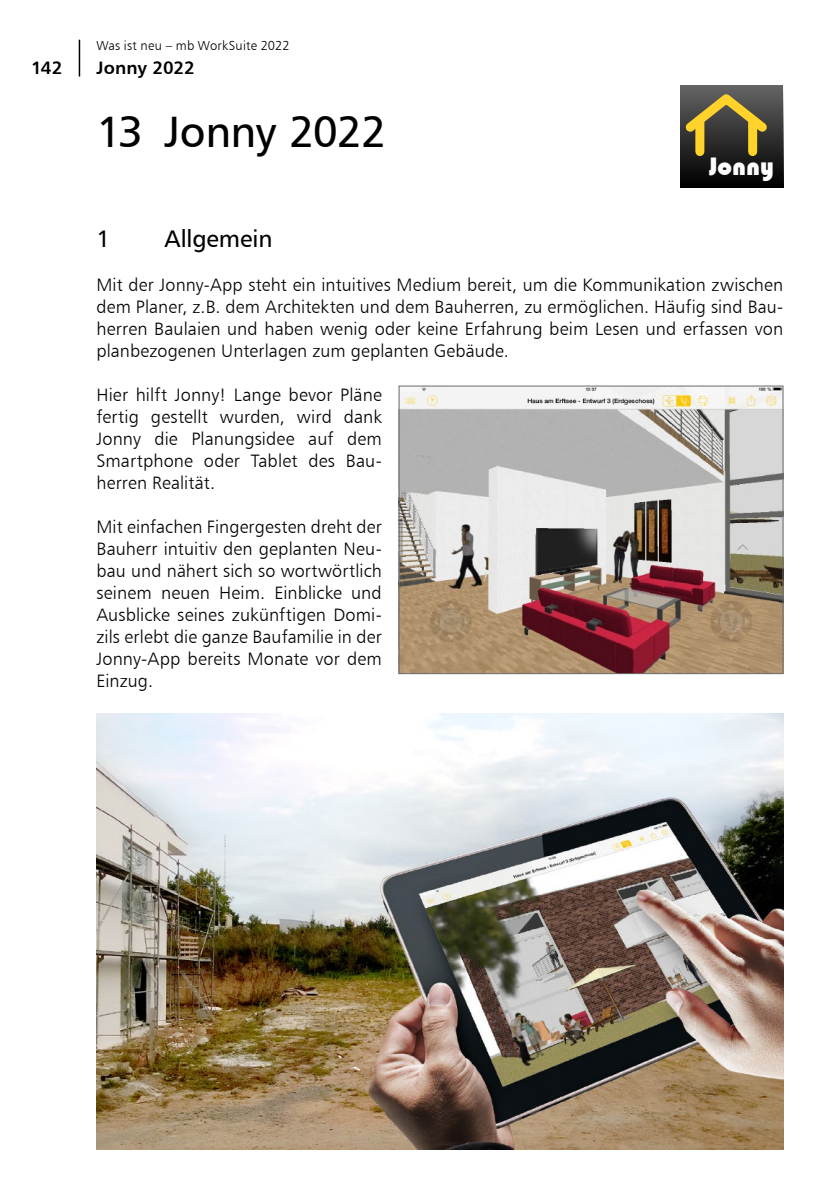
<style>
.page{position:relative;width:840px;height:1191px;background:#fff}
.page>*{position:absolute;margin:0;border:0;box-sizing:border-box;transform-origin:0 0}
.t1{font:44px "Humanist 777 BT Roman B";letter-spacing:-.02em;color:#000}
.t2{font:26px "Bauhaus 93";color:#fff}
.t3{font:24px "Humanist 777 BT Roman B";letter-spacing:-.005em;color:#000}
.t4{font:18px/22px "Humanist 777 BT Light B";letter-spacing:.005em;color:#000;text-align:justify}
.t5{font:18px "Humanist 777 BT Bold B";letter-spacing:-.005em;color:#000}
.t6{font:13px "Humanist 777 BT Light B";letter-spacing:.015em;color:#000}
</style>
<div class="page">
<hr style="left:79px;top:40px;width:1px;height:37px;background:#000">
<img style="left:96px;top:713px;width:686px;height:436px">
<div style="left:680px;top:85px;width:102px;height:102px;background:linear-gradient(to bottom,#656565,#040300)"></div>
<div style="left:695px;top:120px;width:9px;height:32px;background:#ffd329"></div>
<div style="left:747px;top:120px;width:9px;height:32px;background:#ffd329"></div>
<svg style="left:680px;top:87px;width:94px;height:53px;background:#736942"></svg>
<img style="left:400px;top:388px;width:380px;height:284px">
<div style="left:398px;top:386px;width:384px;height:288px;border:1px solid #6b6e6e"></div>
<p class="t6" style="left:96px;top:37px;width:195px">Was ist neu – mb WorkSuite 2022</p>
<p class="t5" style="left:31px;top:56px;width:33px">142</p>
<p class="t5" style="left:96px;top:56px;width:100px">Jonny 2022</p>
<h1 class="t1" style="left:96px;top:104px;width:291px">13 Jonny 2022</h1>
<h2 class="t2" style="left:709px;top:152px;width:66px">Jonny</h2>
<h3 class="t3" style="left:96px;top:224px;width:15px">1</h3>
<h3 class="t3" style="left:164px;top:224px;width:109px">Allgemein</h3>
<p class="t4" style="left:96px;top:273px;width:687px">Mit der Jonny-App steht ein intuitives Medium bereit, um die Kommunikation zwischen dem Planer, z.B. dem Architekten und dem Bauherren, zu ermöglichen. Häufig sind Bau&shy;herren Baulaien und haben wenig oder keine Erfahrung beim Lesen und erfassen von planbezogenen Unterlagen zum geplanten Gebäude.</p>
<p class="t4" style="left:96px;top:383px;width:287px">Hier hilft Jonny! Lange bevor Pläne fertig gestellt wurden, wird dank Jonny die Planungsidee auf dem Smartphone oder Tablet des Bau&shy;herren Realität.</p>
<p class="t4" style="left:96px;top:515px;width:287px">Mit einfachen Fingergesten dreht der Bauherr intuitiv den geplanten Neu&shy;bau und nähert sich so wortwörtlich seinem neuen Heim. Einblicke und Ausblicke seines zukünftigen Domi&shy;zils erlebt die ganze Baufamilie in der Jonny-App bereits Monate vor dem Einzug.</p>
</div>
